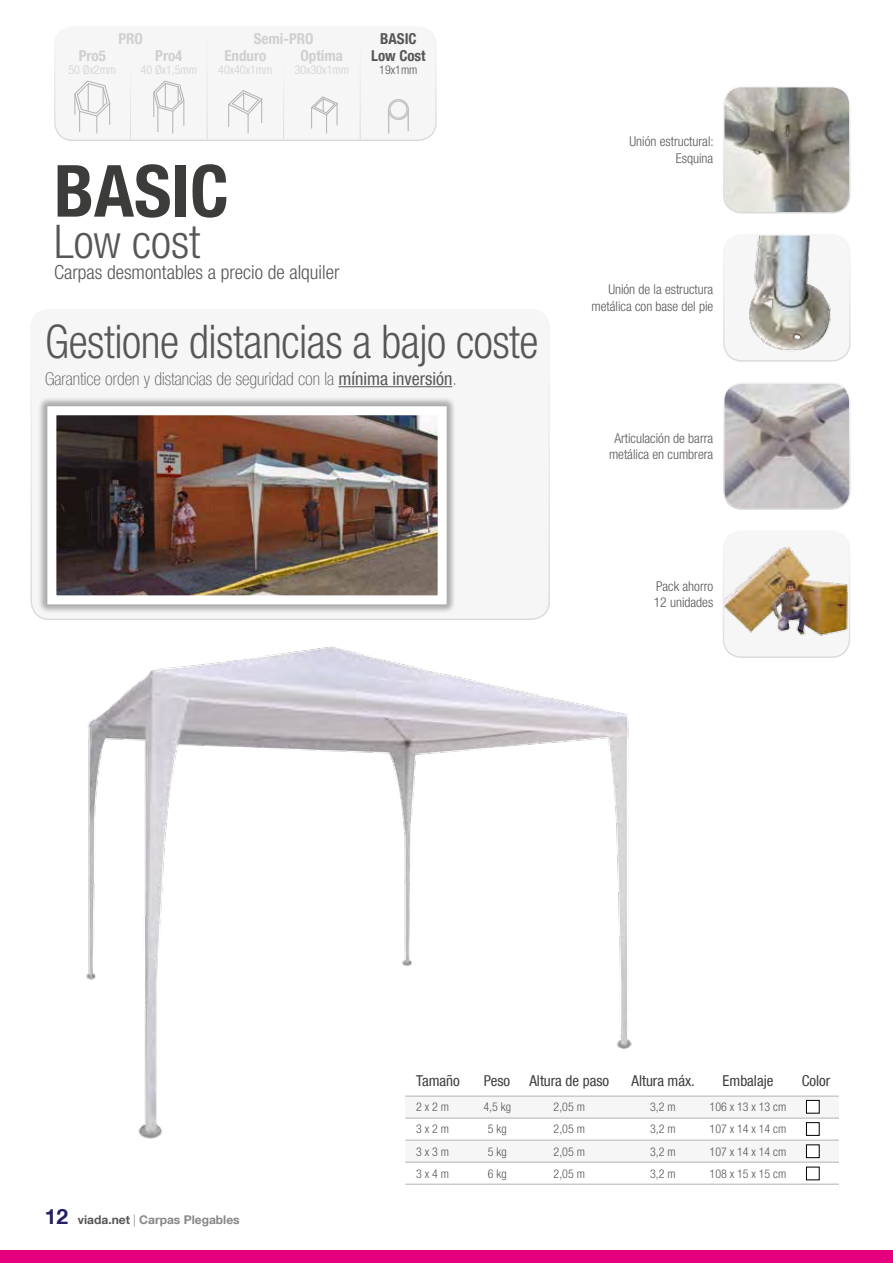
<style>
.page{position:relative;width:893px;height:1263px;background:#fff}
.page>*{position:absolute;margin:0;border:0;box-sizing:border-box;transform-origin:0 0}
.t1{font:700 condensed 72px "Helvetica Neue LT Com";color:#3c3c3b}
.t2{font:300 condensed 46.5px "Helvetica Neue LT Com";letter-spacing:-.01em;color:#575756;scale:.96 1}
.t3{font:300 condensed 46.5px "Helvetica Neue LT Com";letter-spacing:-.01em;color:#575756}
.t4{font:700 21px "Helvetica Neue LT Com";color:#222165}
.t5{font:300 condensed 19.5px "Helvetica Neue LT Com";color:#575756}
.t6{font:100 condensed 18px "Helvetica Neue LT Com";color:#575756}
.t7{font:condensed 15px "Helvetica Neue LT Com";color:#3c3c3b}
.t8{font:700 condensed 15px "Helvetica Neue LT Com";color:#d0d0d0}
.t9{font:700 condensed 15px "Helvetica Neue LT Com";color:#575756}
.t10{font:300 condensed 13.5px/16.5px "Helvetica Neue LT Com";color:#575756;text-align:right}
.t11{font:300 condensed 12px "Helvetica Neue LT Com";color:#575756}
.t12{font:300 condensed 12px "Helvetica Neue LT Com";color:#d0d0d0}
.t13{font:700 12px "Helvetica Neue LT Com";color:#878787}
.s1{font-weight:400}
.s2{color:#575756}
.s3{font-weight:300}
</style>
<div class="page">
<div style="left:31px;top:309px;width:518px;height:310px;background:#f6f6f6;border-radius:18px"></div>
<div style="left:30px;top:309px;width:520px;height:311px;border:2px solid #fff;border-radius:18px"></div>
<div style="left:37px;top:396px;width:419px;height:218px;background:#000;opacity:.3"></div>
<img style="left:57px;top:416px;width:380px;height:178px">
<div style="left:47px;top:406px;width:400px;height:198px;border:9px solid #fff"></div>
<div style="left:405px;top:1096px;width:434px;height:88px;background:#f6f6f6"></div>
<div style="left:405px;top:1118px;width:434px;height:22px;background:#fff"></div>
<div style="left:405px;top:1162px;width:434px;height:22px;background:#fff"></div>
<hr style="left:405px;top:1096px;width:434px;height:1px;background:#b3b2b2">
<hr style="left:405px;top:1118px;width:434px;height:1px;background:#b3b2b2">
<hr style="left:405px;top:1140px;width:434px;height:1px;background:#b3b2b2">
<hr style="left:405px;top:1162px;width:434px;height:1px;background:#b3b2b2">
<hr style="left:405px;top:1184px;width:434px;height:1px;background:#b3b2b2">
<div style="left:806px;top:1100px;width:13px;height:13px;background:#fff"></div>
<div style="left:806px;top:1100px;width:13px;height:13px;border:1px solid #000"></div>
<div style="left:806px;top:1122px;width:13px;height:13px;border:1px solid #000"></div>
<div style="left:806px;top:1145px;width:13px;height:12px;background:#fff"></div>
<div style="left:806px;top:1144px;width:13px;height:14px;border:1px solid #000"></div>
<div style="left:806px;top:1167px;width:13px;height:13px;border:1px solid #000"></div>
<img style="left:726px;top:237px;width:122px;height:122px">
<div style="left:723px;top:234px;width:128px;height:128px;border:2px solid #fff;border-radius:18px"></div>
<img style="left:726px;top:385px;width:122px;height:122px">
<div style="left:723px;top:382px;width:128px;height:128px;border:2px solid #fff;border-radius:18px"></div>
<img style="left:724px;top:89px;width:124px;height:124px">
<div style="left:723px;top:86px;width:128px;height:127px;border:2px solid #fff;border-radius:18px"></div>
<img style="left:86px;top:646px;width:551px;height:494px">
<div style="left:723px;top:531px;width:126px;height:126px;background:#f6f6f6;border-radius:18px"></div>
<img style="left:726px;top:547px;width:121px;height:89px">
<div style="left:723px;top:530px;width:127px;height:128px;border:2px solid #fff;border-radius:18px"></div>
<div style="left:55px;top:27px;width:381px;height:113px;background:#f6f6f6;border-radius:18px"></div>
<div style="left:54px;top:26px;width:383px;height:115px;border:2px solid #fff;border-radius:18px"></div>
<svg style="left:74px;top:81px;width:36px;height:53px"></svg>
<hr style="left:283px;top:54px;width:1px;height:85px;background:#fff">
<hr style="left:207px;top:28px;width:1px;height:111px;background:#fff">
<hr style="left:130px;top:54px;width:1px;height:85px;background:#fff">
<hr style="left:360px;top:28px;width:1px;height:111px;background:#fff">
<svg style="left:388px;top:113px;width:1px;height:21px"></svg>
<hr style="left:407px;top:110px;width:2px;height:21px;background:#c2c2c2">
<div style="left:388px;top:99px;width:21px;height:21px;border:2px solid #c2c2c2;border-radius:50%"></div>
<div style="left:390px;top:101px;width:17px;height:17px;border:1px solid #c2c2c2;border-radius:50%"></div>
<svg style="left:311px;top:96px;width:27px;height:38px"></svg>
<svg style="left:228px;top:90px;width:35px;height:44px"></svg>
<svg style="left:153px;top:81px;width:32px;height:53px"></svg>
<hr style="left:338px;top:386px;width:114px;height:1px;background:#575756">
<div style="left:0;top:1250px;width:893px;height:13px;background:#e6007d"></div>
<p class="t8" style="left:118px;top:30px;width:26px">PRO</p>
<p class="t8" style="left:79px;top:46px;width:29px">Pro5</p>
<p class="t8" style="left:155px;top:46px;width:29px">Pro4</p>
<p class="t12" style="left:68px;top:63px;width:49px">50 Øx2mm</p>
<p class="t12" style="left:141px;top:63px;width:58px">40 Øx1,5mm</p>
<p class="t8" style="left:254px;top:30px;width:61px">Semi-PRO</p>
<p class="t8" style="left:224px;top:46px;width:43px">Enduro</p>
<p class="t12" style="left:218px;top:63px;width:56px">40x40x1mm</p>
<p class="t8" style="left:301px;top:46px;width:44px">Optima</p>
<p class="t12" style="left:295px;top:63px;width:56px">30x30x1mm</p>
<p class="t9" style="left:380px;top:30px;width:38px">BASIC</p>
<p class="t9" style="left:371px;top:46px;width:56px">Low Cost</p>
<p class="t11" style="left:379px;top:63px;width:40px">19x1mm</p>
<h1 class="t1" style="left:54px;top:148px;width:176px">BASIC</h1>
<h2 class="t3" style="left:54px;top:215px;width:148px">Low cost</h2>
<h3 class="t5" style="left:54px;top:260px;width:287px">Carpas desmontables a precio de alquiler</h3>
<h2 class="t2" style="left:45px;top:314px;width:515px">Gestione distancias a bajo coste</h2>
<h3 class="t6" style="left:45px;top:369px;width:413px">Garantice orden y distancias de seguridad con la <span class="s1">mínima inversión</span>.</h3>
<p class="t10" style="left:630px;top:133px;width:86px">Unión estructural:<br>Esquina</p>
<p class="t10" style="left:592px;top:281px;width:123px">Unión de la estructura metálica con base del pie</p>
<p class="t10" style="left:609px;top:429px;width:106px;text-align:center">Articulación de barra metálica en cumbrera</p>
<p class="t10" style="left:654px;top:578px;width:61px;text-align:left">Pack ahorro<br>12 unidades</p>
<p class="t7" style="left:416px;top:1072px;width:45px">Tamaño</p>
<p class="t7" style="left:484px;top:1072px;width:28px">Peso</p>
<p class="t7" style="left:529px;top:1072px;width:81px">Altura de paso</p>
<p class="t7" style="left:632px;top:1072px;width:65px">Altura máx.</p>
<p class="t7" style="left:723px;top:1072px;width:52px">Embalaje</p>
<p class="t7" style="left:802px;top:1072px;width:30px">Color</p>
<h3 class="t4" style="left:45px;top:1203px;width:25px">12</h3>
<p class="t13" style="left:78px;top:1212px;width:163px"><span class="s2">viada.net</span> <span class="s3">|</span> Carpas Plegables</p>
<p class="t11" style="left:416px;top:1100px;width:34px">2 x 2 m</p>
<p class="t11" style="left:484px;top:1100px;width:29px">4,5 kg</p>
<p class="t11" style="left:554px;top:1100px;width:33px">2,05 m</p>
<p class="t11" style="left:650px;top:1100px;width:27px">3,2 m</p>
<p class="t11" style="left:710px;top:1100px;width:78px">106 x 13 x 13 cm</p>
<p class="t11" style="left:416px;top:1122px;width:34px">3 x 2 m</p>
<p class="t11" style="left:488px;top:1122px;width:20px">5 kg</p>
<p class="t11" style="left:554px;top:1122px;width:33px">2,05 m</p>
<p class="t11" style="left:650px;top:1122px;width:27px">3,2 m</p>
<p class="t11" style="left:710px;top:1122px;width:78px">107 x 14 x 14 cm</p>
<p class="t11" style="left:416px;top:1144px;width:34px">3 x 3 m</p>
<p class="t11" style="left:488px;top:1144px;width:20px">5 kg</p>
<p class="t11" style="left:554px;top:1144px;width:33px">2,05 m</p>
<p class="t11" style="left:650px;top:1144px;width:27px">3,2 m</p>
<p class="t11" style="left:710px;top:1144px;width:78px">107 x 14 x 14 cm</p>
<p class="t11" style="left:416px;top:1166px;width:34px">3 x 4 m</p>
<p class="t11" style="left:488px;top:1166px;width:20px">6 kg</p>
<p class="t11" style="left:554px;top:1166px;width:33px">2,05 m</p>
<p class="t11" style="left:650px;top:1166px;width:27px">3,2 m</p>
<p class="t11" style="left:710px;top:1166px;width:78px">108 x 15 x 15 cm</p>
</div>
